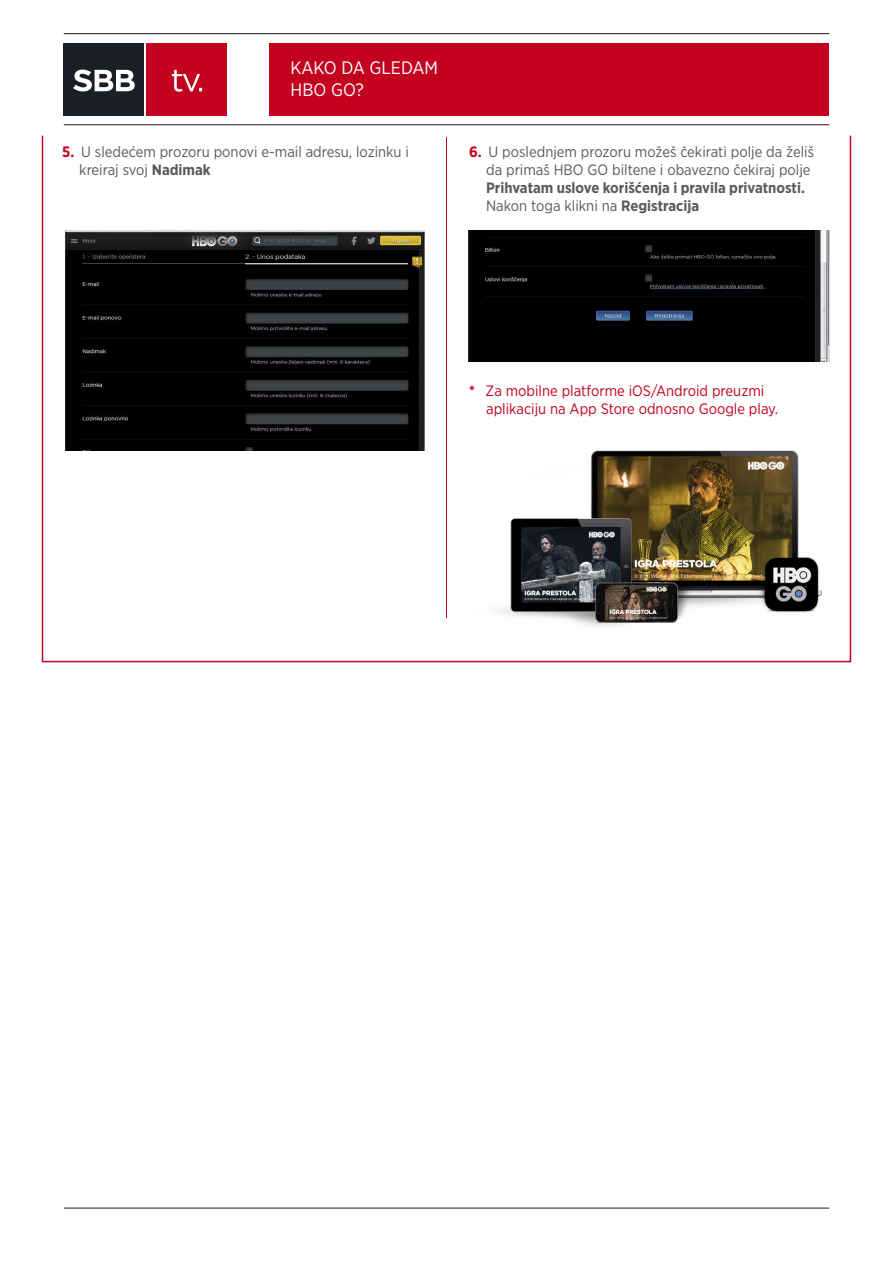
<style>
.page{position:relative;width:893px;height:1263px;background:#fff}
.page>*{position:absolute;margin:0;border:0;box-sizing:border-box;transform-origin:0 0}
.t1{font:18px "Gotham Narrow";color:#fff}
.t2{font:15px/18px "Gotham Narrow";color:#5a5a5c}
.t3{font:15px/18px "Gotham Narrow";color:#c2021f}
.s1{font-weight:700;color:#c2021f}
.s2{font-weight:700}
</style>
<div class="page">
<hr style="left:64px;top:124px;width:765px;height:1px;background:#1a1e25">
<hr style="left:64px;top:33px;width:765px;height:1px;background:#1a1e25">
<div style="left:64px;top:43px;width:80px;height:72px;background:#1a1e25"></div>
<div style="left:147px;top:43px;width:80px;height:72px;background:#c2021f"></div>
<svg style="left:73px;top:70px;width:62px;height:21px"></svg>
<svg style="left:172px;top:70px;width:30px;height:22px"></svg>
<div style="left:269px;top:43px;width:560px;height:72px;background:#c2021f"></div>
<hr style="left:446px;top:137px;width:1px;height:481px;background:#c2021f">
<img style="left:66px;top:230px;width:358px;height:221px">
<img style="left:468px;top:230px;width:361px;height:131px">
<img style="left:499px;top:451px;width:323px;height:175px">
<hr style="left:64px;top:1208px;width:765px;height:1px;background:#1a1e25">
<p class="t1" style="left:291px;top:56px;width:149px">KAKO DA GLEDAM</p>
<p class="t1" style="left:291px;top:78px;width:75px">HBO GO?</p>
<p class="t2" style="left:79px;top:142px;width:331px;text-indent:-17px"><span class="s1">5.</span> U sledećem prozoru ponovi e-mail adresu, lozinku i kreiraj svoj <span class="s2">Nadimak</span></p>
<p class="t2" style="left:486px;top:142px;width:330px;text-indent:-17px"><span class="s1">6.</span> U poslednjem prozoru možeš čekirati polje da želiš da primaš HBO GO biltene i obavezno čekiraj polje <span class="s2">Prihvatam uslove korišćenja i pravila privatnosti.<br></span>Nakon toga klikni na <span class="s2">Registracija</span></p>
<p class="t3" style="left:486px;top:381px;width:294px;text-indent:-17px"><span class="s2">*</span> Za mobilne platforme iOS/Android preuzmi aplikaciju na App Store odnosno Google play.</p>
</div>
